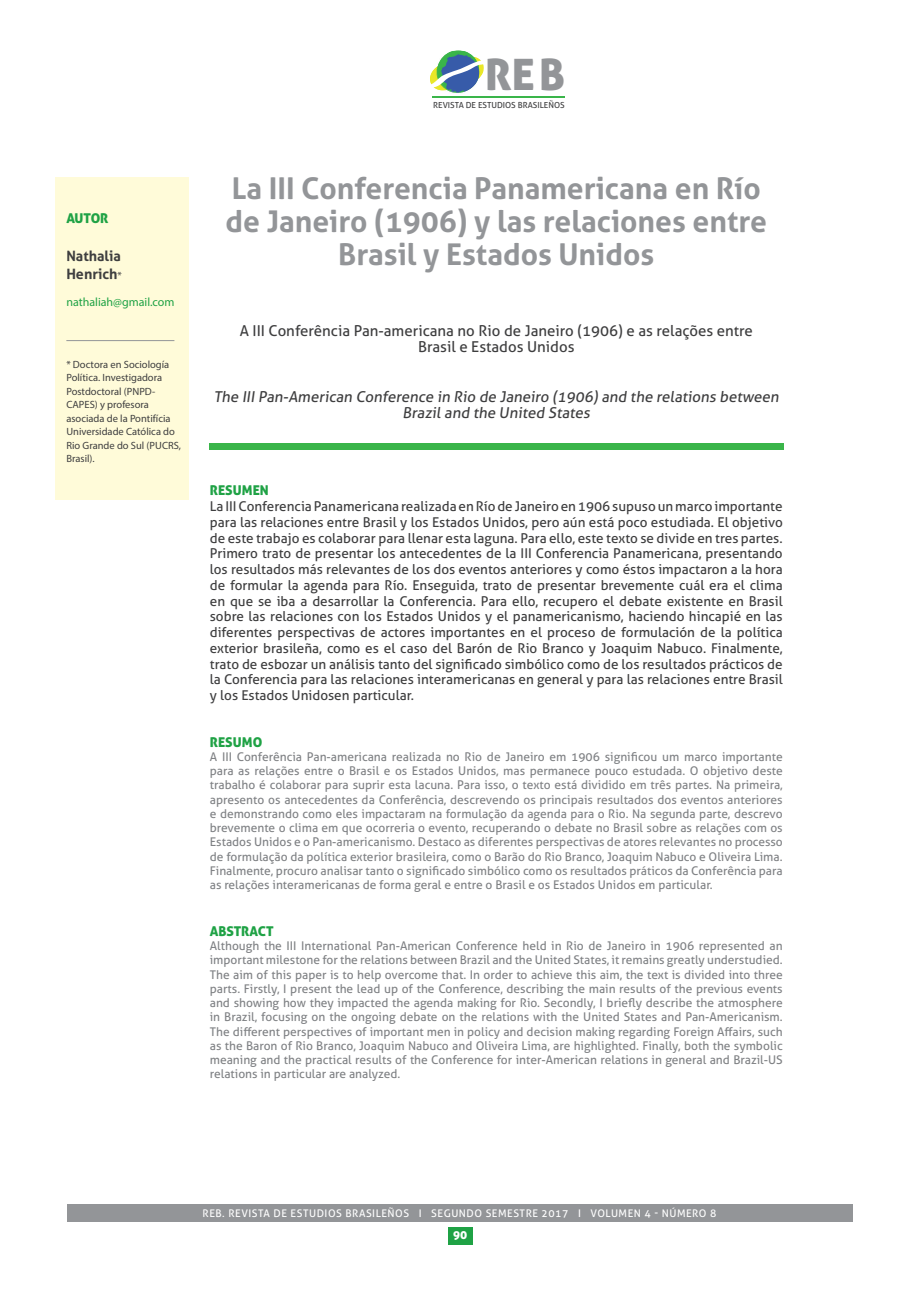
<style>
.page{position:relative;width:919px;height:1289px;background:#fff}
.page>*{position:absolute;margin:0;border:0;box-sizing:border-box;transform-origin:0 0}
.t1{font:43.35px "Aller Display";color:#939598}
.t2{font:700 30px/33px "Aller";color:#939598;text-align:center}
.t3{font:15px/16.5px "Aller";color:#3e3e3f;text-align:center}
.t4{font:700 14.25px/18px "Aller";color:#3e3e3f}
.body{font:13.5px/15.8px "Aller";color:#3e3e3f;text-align:justify}
.body-2{font:13.5px "Aller Display";color:#1fa245}
.body-3{font:12px/14.2px "Aller";color:#808285;text-align:justify}
.t5{font:12px "Myriad Pro";color:#1fa245}
.t6{font:12px "Aller Display";color:#fff}
.body-4{font:10.5px/13.5px "Myriad Pro";color:#3e3e3f}
.t7{font:10.5px "Aller";letter-spacing:.05em;color:#fff}
.t8{font:8.4px "Aller";color:#3e3e3f}
.s1{font-family:"Myriad Pro";font-weight:400;font-size:10.5px}
</style>
<div class="page">
<img style="left:432px;top:50px;width:88px;height:47px">
<img style="left:437px;top:51px;width:41px;height:4px">
<svg style="left:430px;top:55px;width:58px;height:37px"></svg>
<hr style="left:432px;top:97px;width:133px;height:1px;background:#3ab54a">
<div style="left:67px;top:1203px;width:785px;height:18px;background:#939598"></div>
<div style="left:448px;top:1226px;width:24px;height:18px;background:#1fa245"></div>
<div style="left:209px;top:443px;width:574px;height:6px;background:#3ab54a"></div>
<div style="left:55px;top:177px;width:134px;height:323px;background:#fffbd9"></div>
<hr style="left:66px;top:340px;width:108px;height:1px;background:#939598">
<p class="body-2" style="left:66px;top:210px;width:44px">AUTOR</p>
<p class="t4" style="left:66px;top:247px;width:57px">Nathalia<br>Henrich<span class="s1">*</span></p>
<p class="t5" style="left:66px;top:294px;width:110px">nathaliah@gmail.com</p>
<p class="body-4" style="left:66px;top:357px;width:116px">* Doctora en Sociología<br>Política. Investigadora<br>Postdoctoral (PNPD-<br>CAPES) y profesora asociada de la Pontifícia<br>Universidade Católica do<br>Rio Grande do Sul (PUCRS,<br>Brasil).</p>
<h1 class="t1" style="left:485px;top:47px;width:81px">REB</h1>
<p class="t8" style="left:433px;top:100px;width:133px">REVISTA DE ESTUDIOS BRASILEÑOS</p>
<p class="t2" style="left:225px;top:172px;width:543px">La III Conferencia Panamericana en Río de Janeiro (1906) y las relaciones entre<br>Brasil y Estados Unidos</p>
<p class="t3" style="left:240px;top:322px;width:514px">A III Conferência Pan-americana no Rio de Janeiro (1906) e as relações entre</p>
<p class="t3" style="left:418px;top:338px;width:158px">Brasil e Estados Unidos</p>
<p class="t3" style="left:214px;top:388px;width:569px">The III Pan-American Conference in Rio de Janeiro (1906) and the relations between<br>Brazil and the United States</p>
<p class="body-2" style="left:210px;top:482px;width:60px">RESUMEN</p>
<p class="body" style="left:210px;top:498px;width:574px">La III Conferencia Panamericana realizada en Río de Janeiro en 1906 supuso un marco importante para las relaciones entre Brasil y los Estados Unidos, pero aún está poco estudiada. El objetivo de este trabajo es colaborar para llenar esta laguna. Para ello, este texto se divide en tres partes.<br>Primero trato de presentar los antecedentes de la III Conferencia Panamericana, presentando los resultados más relevantes de los dos eventos anteriores y como éstos impactaron a la hora de formular la agenda para Río. Enseguida, trato de presentar brevemente cuál era el clima en que se iba a desarrollar la Conferencia. Para ello, recupero el debate existente en Brasil sobre las relaciones con los Estados Unidos y el panamericanismo, haciendo hincapié en las diferentes perspectivas de actores importantes en el proceso de formulación de la política exterior brasileña, como es el caso del Barón de Rio Branco y Joaquim Nabuco. Finalmente, trato de esbozar un análisis tanto del significado simbólico como de los resultados prácticos de la Conferencia para las relaciones interamericanas en general y para las relaciones entre Brasil y los Estados Unidosen particular.</p>
<p class="body-2" style="left:210px;top:733px;width:54px">RESUMO</p>
<p class="body-3" style="left:210px;top:749px;width:574px">A III Conferência Pan-americana realizada no Rio de Janeiro em 1906 significou um marco importante para as relações entre o Brasil e os Estados Unidos, mas permanece pouco estudada. O objetivo deste trabalho é colaborar para suprir esta lacuna. Para isso, o texto está dividido em três partes. Na primeira, apresento os antecedentes da Conferência, descrevendo os principais resultados dos eventos anteriores e demonstrando como eles impactaram na formulação da agenda para o Rio. Na segunda parte, descrevo brevemente o clima em que ocorreria o evento, recuperando o debate no Brasil sobre as relações com os Estados Unidos e o Pan-americanismo. Destaco as diferentes perspectivas de atores relevantes no processo de formulação da política exterior brasileira, como o Barão do Rio Branco, Joaquim Nabuco e Oliveira Lima.<br>Finalmente, procuro analisar tanto o significado simbólico como os resultados práticos da Conferência para as relações interamericanas de forma geral e entre o Brasil e os Estados Unidos em particular.</p>
<p class="body-2" style="left:210px;top:922px;width:65px">ABSTRACT</p>
<p class="body-3" style="left:210px;top:938px;width:574px">Although the III International Pan-American Conference held in Rio de Janeiro in 1906 represented an important milestone for the relations between Brazil and the United States, it remains greatly understudied.<br>The aim of this paper is to help overcome that. In order to achieve this aim, the text is divided into three parts. Firstly, I present the lead up of the Conference, describing the main results of the previous events and showing how they impacted the agenda making for Rio. Secondly, I briefly describe the atmosphere in Brazil, focusing on the ongoing debate on the relations with the United States and Pan-Americanism.<br>The different perspectives of important men in policy and decision making regarding Foreign Affairs, such as the Baron of Rio Branco, Joaquim Nabuco and Oliveira Lima, are highlighted. Finally, both the symbolic meaning and the practical results of the Conference for inter-American relations in general and Brazil-US relations in particular are analyzed.</p>
<p class="t7" style="left:202px;top:1206px;width:515px">REB. REVISTA DE ESTUDIOS BRASILEÑOS I SEGUNDO SEMESTRE 2017 I VOLUMEN 4 - NÚMERO 8</p>
<p class="t6" style="left:453px;top:1227px;width:16px">90</p>
</div>
